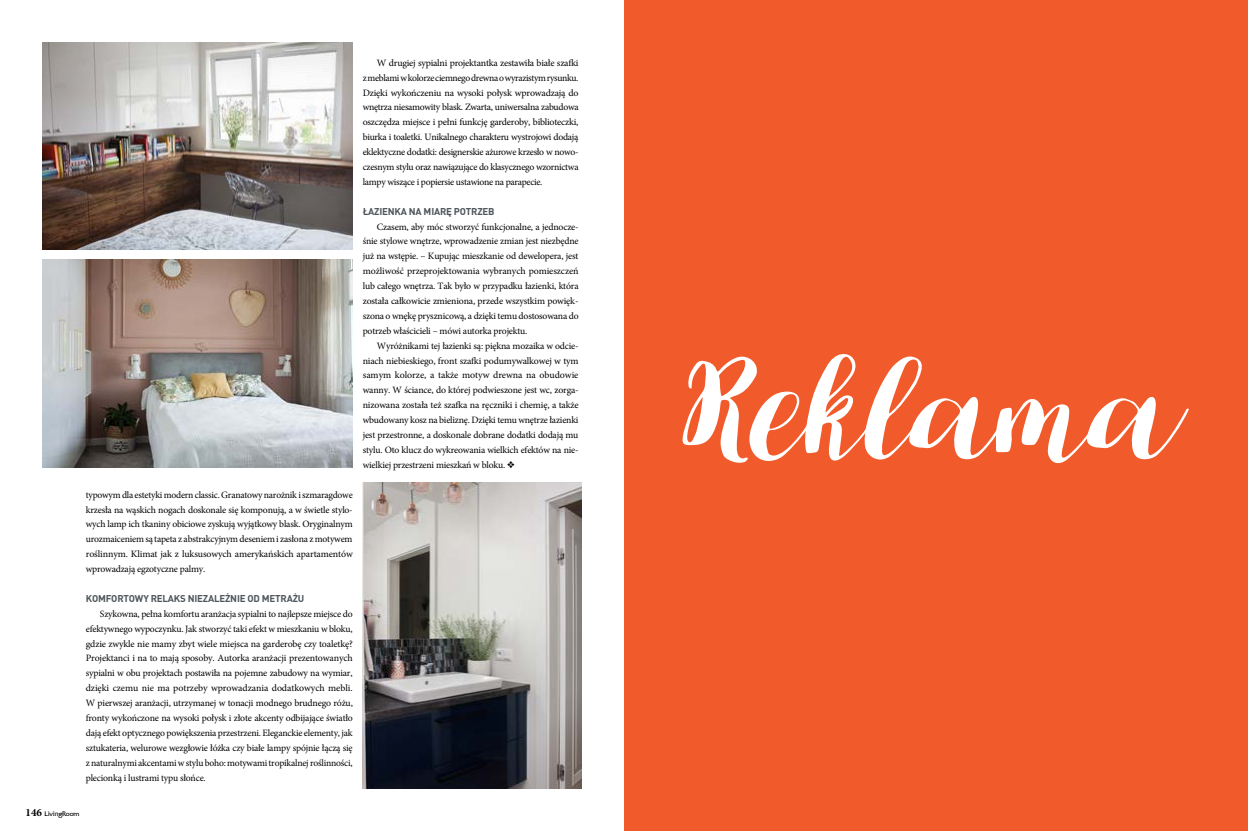
<style>
.page{position:relative;width:1248px;height:831px;background:#fff}
.page>*{position:absolute;margin:0;border:0;box-sizing:border-box;transform-origin:0 0}
.t1{font:183.5px "Lauren";color:#fff}
.t2{font:9.7px/14.9px "Minion Pro";letter-spacing:-.02em;color:#000;text-align:justify}
.t3{font:700 9.7px "DIN Pl";letter-spacing:-.02em;color:#4d555b}
.t4{font:7px "France Normal";letter-spacing:-.02em;color:#000}
.s1{font-family:"Minion Pro";font-weight:700;font-size:11px}
</style>
<div class="page">
<img style="left:43px;top:43px;width:310px;height:206px">
<img style="left:43px;top:259px;width:310px;height:209px">
<img style="left:363px;top:482px;width:218px;height:306px">
<div style="left:624px;top:0;width:623px;height:831px;background:#f15b2b"></div>
<p class="t2" style="left:86px;top:487px;width:268px">typowym dla estetyki modern classic. Granatowy narożnik i szmaragdowe krzesła na wąskich nogach doskonale się komponują, a w świetle stylo&shy;wych lamp ich tkaniny obiciowe zyskują wyjątkowy blask. Oryginalnym urozmaiceniem są tapeta z abstrakcyjnym deseniem i zasłona z motywem roślinnym. Klimat jak z luksusowych amerykańskich apartamentów wprowadzają egzotyczne palmy.</p>
<p class="t3" style="left:86px;top:592px;width:220px">KOMFORTOWY RELAKS NIEZALEŻNIE OD METRAŻU</p>
<p class="t2" style="left:86px;top:606px;width:269px;text-indent:14px">Szykowna, pełna komfortu aranżacja sypialni to najlepsze miejsce do efektywnego wypoczynku. Jak stworzyć taki efekt w mieszkaniu w bloku, gdzie zwykle nie mamy zbyt wiele miejsca na garderobę czy toaletkę?<br>Projektanci i na to mają sposoby. Autorka aranżacji prezentowanych sypialni w obu projektach postawiła na pojemne zabudowy na wymiar, dzięki czemu nie ma potrzeby wprowadzania dodatkowych mebli.<br>W pierwszej aranżacji, utrzymanej w tonacji modnego brudnego różu, fronty wykończone na wysoki połysk i złote akcenty odbijające światło dają efekt optycznego powiększenia przestrzeni. Eleganckie elementy, jak sztukateria, welurowe wezgłowie łóżka czy białe lampy spójnie łączą się z naturalnymi akcentami w stylu boho: motywami tropikalnej roślinności, plecionką i lustrami typu słońce.</p>
<p class="t2" style="left:363px;top:55px;width:217px;text-indent:14px">W drugiej sypialni projektantka zestawiła białe szafki z meblami w kolorze ciemnego drewna o wyrazistym rysunku.<br>Dzięki wykończeniu na wysoki połysk wprowadzają do wnętrza niesamowity blask. Zwarta, uniwersalna zabudowa oszczędza miejsce i pełni funkcję garderoby, biblioteczki, biurka i toaletki. Unikalnego charakteru wystrojowi dodają eklektyczne dodatki: designerskie ażurowe krzesło w nowo&shy;czesnym stylu oraz nawiązujące do klasycznego wzornictwa lampy wiszące i popiersie ustawione na parapecie.</p>
<p class="t3" style="left:363px;top:205px;width:133px">ŁAZIENKA NA MIARĘ POTRZEB</p>
<p class="t2" style="left:363px;top:219px;width:217px;text-indent:14px">Czasem, aby móc stworzyć funkcjonalne, a jednocze&shy;śnie stylowe wnętrze, wprowadzenie zmian jest niezbędne już na wstępie. – Kupując mieszkanie od dewelopera, jest możliwość przeprojektowania wybranych pomieszczeń lub całego wnętrza. Tak było w przypadku łazienki, która została całkowicie zmieniona, przede wszystkim powięk&shy;szona o wnękę prysznicową, a dzięki temu dostosowana do potrzeb właścicieli – mówi autorka projektu.</p>
<p class="t2" style="left:363px;top:338px;width:217px;text-indent:14px">Wyróżnikami tej łazienki są: piękna mozaika w odcie&shy;niach niebieskiego, front szafki podumywalkowej w tym samym kolorze, a także motyw drewna na obudowie wanny. W ściance, do której podwieszone jest wc, zorga&shy;nizowana została też szafka na ręczniki i chemię, a także wbudowany kosz na bieliznę. Dzięki temu wnętrze łazienki jest przestronne, a doskonale dobrane dodatki dodają mu stylu. Oto klucz do wykreowania wielkich efektów na nie&shy;wielkiej przestrzeni mieszkań w bloku.</p>
<p class="t4" style="left:26px;top:809px;width:55px"><span class="s1">146</span> LivingRoom</p>
<h1 class="t1" style="left:691px;top:312px;width:499px">Reklama</h1>
</div>
